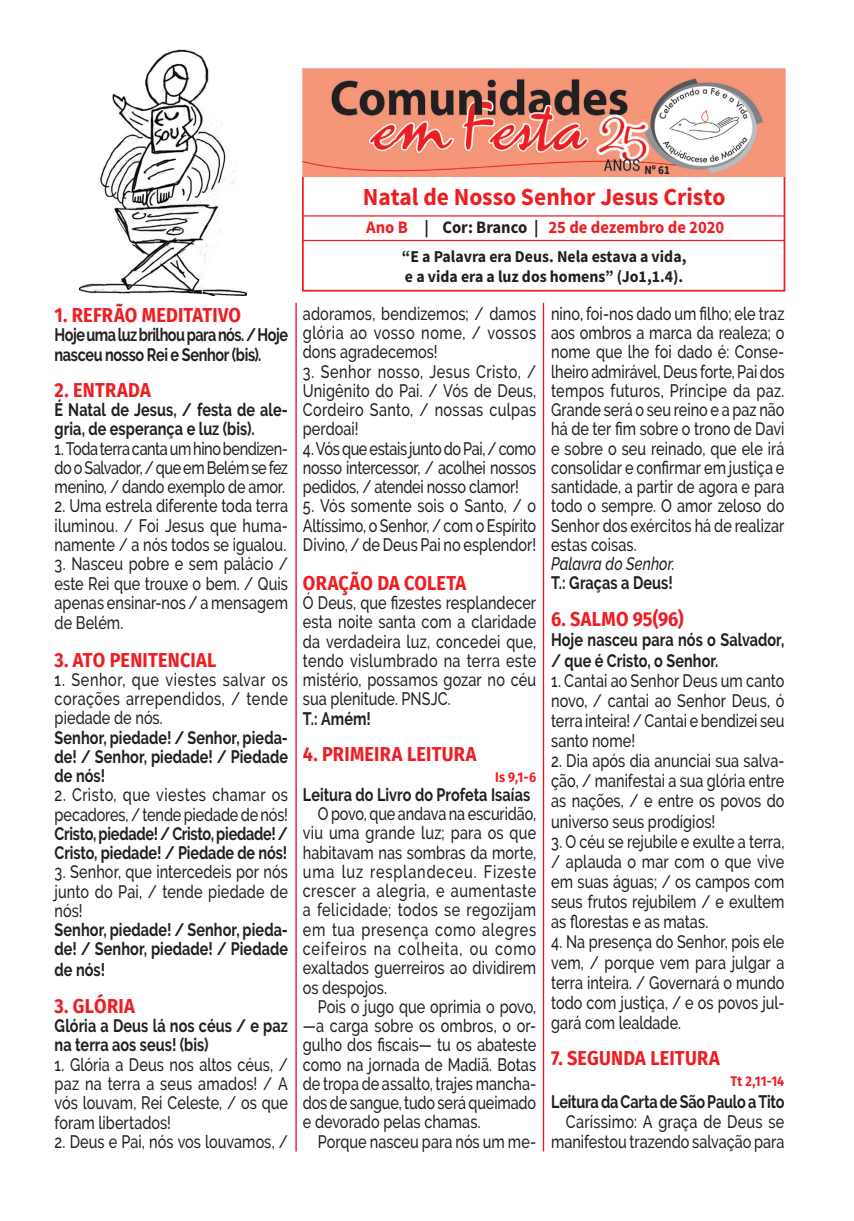
<style>
.page{position:relative;width:854px;height:1221px;background:#fff}
.page>*{position:absolute;margin:0;border:0;box-sizing:border-box;transform-origin:0 0}
.t1{font:700 24.5px "Source Sans Pro";color:#ee1d23;scale:.96 1}
.t2{font:700 20.12px "Fira Sans";letter-spacing:.01em;color:#ee1d23;scale:.9 1}
.t3{font:500 18.03px/19.2px "Raleway";letter-spacing:.005em;color:#231f20;text-align:justify;scale:.8 1}
.t4{font:700 18.03px/19.2px "Raleway";color:#231f20;scale:.8 1}
.t5{font:700 18.03px/20.1px "Raleway";letter-spacing:-.03em;color:#231f20;scale:.8 1}
.t6{font:italic 500 18.03px "Raleway";letter-spacing:.005em;color:#231f20;scale:.8 1}
.t7{font:700 17.5px "Source Sans Pro";color:#ee1d23;scale:.95 1}
.t8{font:700 16.62px/19.9px "Source Sans Pro";color:#231f20;scale:.95 1}
.t9{font:700 14px "Fira Sans";letter-spacing:.01em;color:#ee1d23;scale:.9 1}
.t10{font:700 12.25px "Source Sans Pro";color:#231f20;scale:.9 1}
.s1{color:#231f20}
</style>
<div class="page">
<div style="left:302px;top:69px;width:483px;height:222px;border:2px solid #ee1d23"></div>
<hr style="left:295px;top:303px;width:2px;height:848px;background:#ee1d23">
<hr style="left:542px;top:303px;width:2px;height:848px;background:#ee1d23">
<img style="left:303px;top:69px;width:481px;height:108px">
<hr style="left:303px;top:240px;width:481px;height:1px;background:#ee1d23">
<hr style="left:303px;top:215px;width:481px;height:1px;background:#ee1d23">
<img style="left:79px;top:49px;width:167px;height:246px">
<p class="t2" style="left:55px;top:297px;width:209px">1. REFRÃO MEDITATIVO</p>
<p class="t5" style="left:55px;top:324px;width:293px">Hoje uma luz brilhou para nós. / Hoje nasceu nosso Rei e Senhor (bis).</p>
<p class="t2" style="left:55px;top:373px;width:108px">2. ENTRADA</p>
<p class="t4" style="left:55px;top:400px;width:293px">É Natal de Jesus, / festa de ale&shy;gria, de esperança e luz (bis).</p>
<p class="t3" style="left:55px;top:438px;width:293px">1. Toda terra canta um hino bendizen&shy;do o Salvador, / que em Belém se fez menino, / dando exemplo de amor.</p>
<p class="t3" style="left:55px;top:496px;width:293px">2. Uma estrela diferente toda terra iluminou. / Foi Jesus que huma&shy;namente / a nós todos se igualou.</p>
<p class="t3" style="left:55px;top:554px;width:293px">3. Nasceu pobre e sem palácio / este Rei que trouxe o bem. / Quis apenas ensinar-nos / a mensagem de Belém.</p>
<p class="t2" style="left:55px;top:642px;width:181px">3. ATO PENITENCIAL</p>
<p class="t3" style="left:55px;top:669px;width:293px">1. Senhor, que viestes salvar os corações arrependidos, / tende piedade de nós.</p>
<p class="t4" style="left:55px;top:727px;width:293px;text-align:justify">Senhor, piedade! / Senhor, pieda&shy;de! / Senhor, piedade! / Piedade de nós!</p>
<p class="t3" style="left:55px;top:785px;width:293px">2. Cristo, que viestes chamar os pecadores, / tende piedade de nós!</p>
<p class="t4" style="left:55px;top:824px;width:293px">Cristo, piedade! / Cristo, piedade! /<br>Cristo, piedade! / Piedade de nós!</p>
<p class="t3" style="left:55px;top:862px;width:293px">3. Senhor, que intercedeis por nós junto do Pai, / tende piedade de nós!</p>
<p class="t4" style="left:55px;top:920px;width:293px;line-height:19.8px;text-align:justify">Senhor, piedade! / Senhor, pieda&shy;de! / Senhor, piedade! / Piedade de nós!</p>
<p class="t2" style="left:55px;top:988px;width:91px">3. GLÓRIA</p>
<p class="t4" style="left:55px;top:1016px;width:293px">Glória a Deus lá nos céus / e paz na terra aos seus! (bis)</p>
<p class="t3" style="left:55px;top:1054px;width:293px">1. Glória a Deus nos altos céus, / paz na terra a seus amados! / A vós louvam, Rei Celeste, / os que foram libertados!</p>
<p class="t3" style="left:55px;top:1131px;width:293px">2. Deus e Pai, nós vos louvamos, /</p>
<p class="t10" style="left:644px;top:162px;width:30px">Nº 61</p>
<h1 class="t1" style="left:363px;top:180px;width:379px">Natal de Nosso Senhor Jesus Cristo</h1>
<p class="t7" style="left:366px;top:215px;width:378px">Ano B <span class="s1">| Cor: Branco |</span> 25 de dezembro de 2020</p>
<p class="t8" style="left:402px;top:246px;width:301px">“E a Palavra era Deus. Nela estava a vida, e a vida era a luz dos homens” (Jo1,1.4).</p>
<p class="t3" style="left:303px;top:304px;width:293px">adoramos, bendizemos; / damos glória ao vosso nome, / vossos dons agradecemos!</p>
<p class="t3" style="left:303px;top:361px;width:293px">3. Senhor nosso, Jesus Cristo, / Unigênito do Pai. / Vós de Deus, Cordeiro Santo, / nossas culpas perdoai!</p>
<p class="t3" style="left:303px;top:438px;width:293px">4. Vós que estais junto do Pai, / como nosso intercessor, / acolhei nossos pedidos, / atendei nosso clamor!</p>
<p class="t3" style="left:303px;top:496px;width:293px">5. Vós somente sois o Santo, / o Altíssimo, o Senhor, / com o Espírito Divino, / de Deus Pai no esplendor!</p>
<p class="t2" style="left:303px;top:566px;width:183px">ORAÇÃO DA COLETA</p>
<p class="t3" style="left:303px;top:593px;width:293px">Ó Deus, que fizestes resplandecer esta noite santa com a claridade da verdadeira luz, concedei que, tendo vislumbrado na terra este mistério, possamos gozar no céu sua plenitude. PNSJC.</p>
<p class="t4" style="left:303px;top:708px;width:87px">T.: Amém!</p>
<p class="t2" style="left:303px;top:736px;width:194px">4. PRIMEIRA LEITURA</p>
<p class="t9" style="left:495px;top:765px;width:47px">IS 9,1-6</p>
<p class="t4" style="left:303px;top:785px;width:286px">Leitura do Livro do Profeta Isaías</p>
<p class="t3" style="left:303px;top:804px;width:293px;text-indent:15px">O povo, que andava na escuridão, viu uma grande luz; para os que habitavam nas sombras da morte, uma luz resplandeceu. Fizeste crescer a alegria, e aumentaste a felicidade; todos se regozijam em tua presença como alegres ceifeiros na colheita, ou como exaltados guerreiros ao dividirem os despojos.</p>
<p class="t3" style="left:303px;top:996px;width:293px;text-indent:15px">Pois o jugo que oprimia o povo, —a carga sobre os ombros, o or&shy;gulho dos fiscais— tu os abateste como na jornada de Madiã. Botas de tropa de assalto, trajes mancha&shy;dos de sangue, tudo será queimado e devorado pelas chamas.</p>
<p class="t3" style="left:317px;top:1131px;width:274px">Porque nasceu para nós um me-</p>
<p class="t3" style="left:551px;top:304px;width:293px">nino, foi-nos dado um filho; ele traz aos ombros a marca da realeza; o nome que lhe foi dado é: Conse&shy;lheiro admirável, Deus forte, Pai dos tempos futuros, Príncipe da paz.<br>Grande será o seu reino e a paz não há de ter fim sobre o trono de Davi e sobre o seu reinado, que ele irá consolidar e confirmar em justiça e santidade, a partir de agora e para todo o sempre. O amor zeloso do Senhor dos exércitos há de realizar estas coisas.</p>
<p class="t6" style="left:551px;top:553px;width:156px">Palavra do Senhor.</p>
<p class="t4" style="left:551px;top:573px;width:154px">T.: Graças a Deus!</p>
<p class="t2" style="left:551px;top:602px;width:149px">6. SALMO 95(96)</p>
<p class="t4" style="left:551px;top:630px;width:293px;line-height:20.1px">Hoje nasceu para nós o Salvador, / que é Cristo, o Senhor.</p>
<p class="t3" style="left:551px;top:670px;width:293px;line-height:20.1px">1. Cantai ao Senhor Deus um canto novo, / cantai ao Senhor Deus, ó terra inteira! / Cantai e bendizei seu santo nome!</p>
<p class="t3" style="left:551px;top:750px;width:293px;line-height:20.1px">2. Dia após dia anunciai sua salva&shy;ção, / manifestai a sua glória entre as nações, / e entre os povos do universo seus prodígios!</p>
<p class="t3" style="left:551px;top:831px;width:293px;line-height:20.1px">3. O céu se rejubile e exulte a terra, / aplauda o mar com o que vive em suas águas; / os campos com seus frutos rejubilem / e exultem as florestas e as matas.</p>
<p class="t3" style="left:551px;top:931px;width:293px;line-height:20.1px">4. Na presença do Senhor, pois ele vem, / porque vem para julgar a terra inteira. / Governará o mundo todo com justiça, / e os povos jul&shy;gará com lealdade.</p>
<p class="t2" style="left:551px;top:1040px;width:189px">7. SEGUNDA LEITURA</p>
<p class="t9" style="left:730px;top:1069px;width:61px">TT 2,11-14</p>
<p class="t4" style="left:551px;top:1091px;width:293px">Leitura da Carta de São Paulo a Tito</p>
<p class="t3" style="left:551px;top:1111px;width:293px;line-height:20.1px;text-align:right">Caríssimo: A graça de Deus se manifestou trazendo salvação para</p>
</div>
